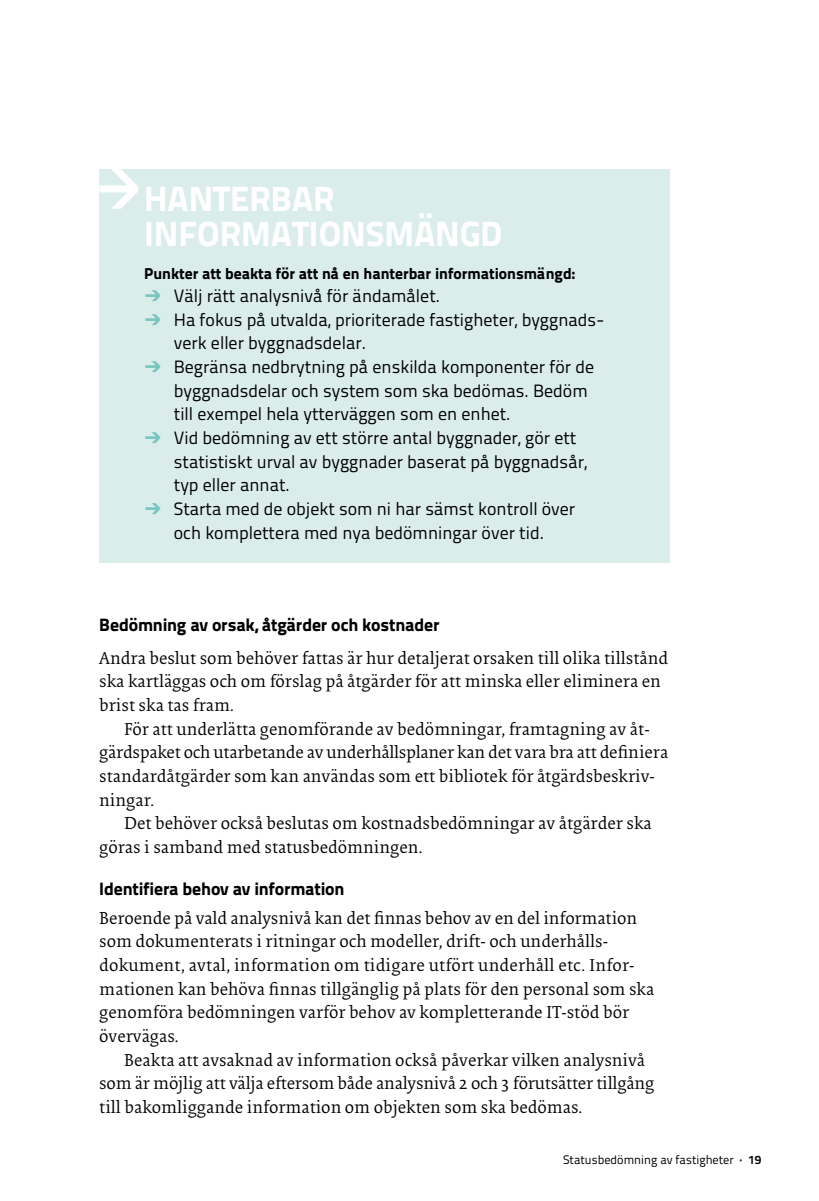
<style>
.page{position:relative;width:819px;height:1201px;background:#fff}
.page>*{position:absolute;margin:0;border:0;box-sizing:border-box;transform-origin:0 0}
.Faktaruta_rubrik{font:35px/35.4px "Titillium Text 22 L 999 wt";color:#fff}
.Bröd_ind{font:17.85px/23.6px "Collis";color:#000}
.Bröd_ui{font:17.85px/23.6px "Collis";color:#000}
.t1{font:17.85px/23.6px "Titillium Text 22 L 400 wt";color:#000}
.Styckerubrik{font:17.85px "Titillium Text 22 L 999 wt";letter-spacing:-.01em;color:#000}
.Faktaruta_text{font:15.75px "Titillium Text 22 L 999 wt";color:#000}
.t2{font:12.25px "Titillium Text 22 L 400 wt";color:#000}
.s1{font-family:"Brown Std";font-weight:700;font-size:24.5px;color:#79c6c0}
.s2{font-family:"Titillium Text 22 L 800 wt"}
</style>
<div class="page">
<div style="left:99px;top:169px;width:571px;height:394px;background:#daedeb"></div>
<svg style="left:99px;top:169px;width:39px;height:40px"></svg>
<h5 class="Faktaruta_rubrik" style="left:144px;top:178px;width:360px">HANTERBAR<br>INFORMATIONSMÄNGD</h5>
<p class="Faktaruta_text" style="left:144px;top:261px;width:433px">Punkter att beakta för att nå en hanterbar informationsmängd:</p>
<p class="t1" style="left:144px;top:283px;width:298px"><span class="s1">→</span> Välj rätt analysnivå för ändamålet.</p>
<p class="t1" style="left:174px;top:307px;width:432px;text-indent:-30px"><span class="s1">→</span> Ha fokus på utvalda, prioriterade fastigheter, byggnads&shy;verk eller byggnadsdelar.</p>
<p class="t1" style="left:174px;top:354px;width:422px;text-indent:-30px"><span class="s1">→</span> Begränsa nedbrytning på enskilda komponenter för de byggnadsdelar och system som ska bedömas. Bedöm till exempel hela ytterväggen som en enhet.</p>
<p class="t1" style="left:174px;top:425px;width:415px;text-indent:-30px"><span class="s1">→</span> Vid bedömning av ett större antal byggnader, gör ett statistiskt urval av byggnader baserat på byggnadsår, typ eller annat.</p>
<p class="t1" style="left:144px;top:496px;width:432px;text-align:center"><span class="s1">→</span> Starta med de objekt som ni har sämst kontroll över och komplettera med nya bedömningar över tid.</p>
<h3 class="Styckerubrik" style="left:99px;top:610px;width:341px">Bedömning av orsak, åtgärder och kostnader</h3>
<p class="Bröd_ui" style="left:99px;top:647px;width:570px">Andra beslut som behöver fattas är hur detaljerat orsaken till olika tillstånd ska kartläggas och om förslag på åtgärder för att minska eller eliminera en brist ska tas fram.</p>
<p class="Bröd_ind" style="left:99px;top:718px;width:570px;text-indent:25px">För att underlätta genomförande av bedömningar, framtagning av åt&shy;gärdspaket och utarbetande av underhållsplaner kan det vara bra att definiera standardåtgärder som kan användas som ett bibliotek för åtgärdsbeskriv&shy;ningar.</p>
<p class="Bröd_ind" style="left:99px;top:813px;width:554px;text-indent:25px">Det behöver också beslutas om kostnadsbedömningar av åtgärder ska göras i samband med statusbedömningen.</p>
<h3 class="Styckerubrik" style="left:99px;top:874px;width:247px">Identifiera behov av information</h3>
<p class="Bröd_ui" style="left:99px;top:907px;width:556px">Beroende på vald analysnivå kan det finnas behov av en del information som dokumenterats i ritningar och modeller, drift- och underhålls&shy;dokument, avtal, information om tidigare utfört underhåll etc. Infor&shy;mationen kan behöva finnas tillgänglig på plats för den personal som ska genomföra bedömningen varför behov av kompletterande IT-stöd bör övervägas.</p>
<p class="Bröd_ind" style="left:99px;top:1049px;width:556px;text-indent:25px">Beakta att avsaknad av information också påverkar vilken analysnivå som är möjlig att välja eftersom både analysnivå 2 och 3 förutsätter tillgång till bakomliggande information om objekten som ska bedömas.</p>
<p class="t2" style="left:563px;top:1150px;width:200px">Statusbedömning av fastigheter <span class="s2">· 19</span></p>
</div>
